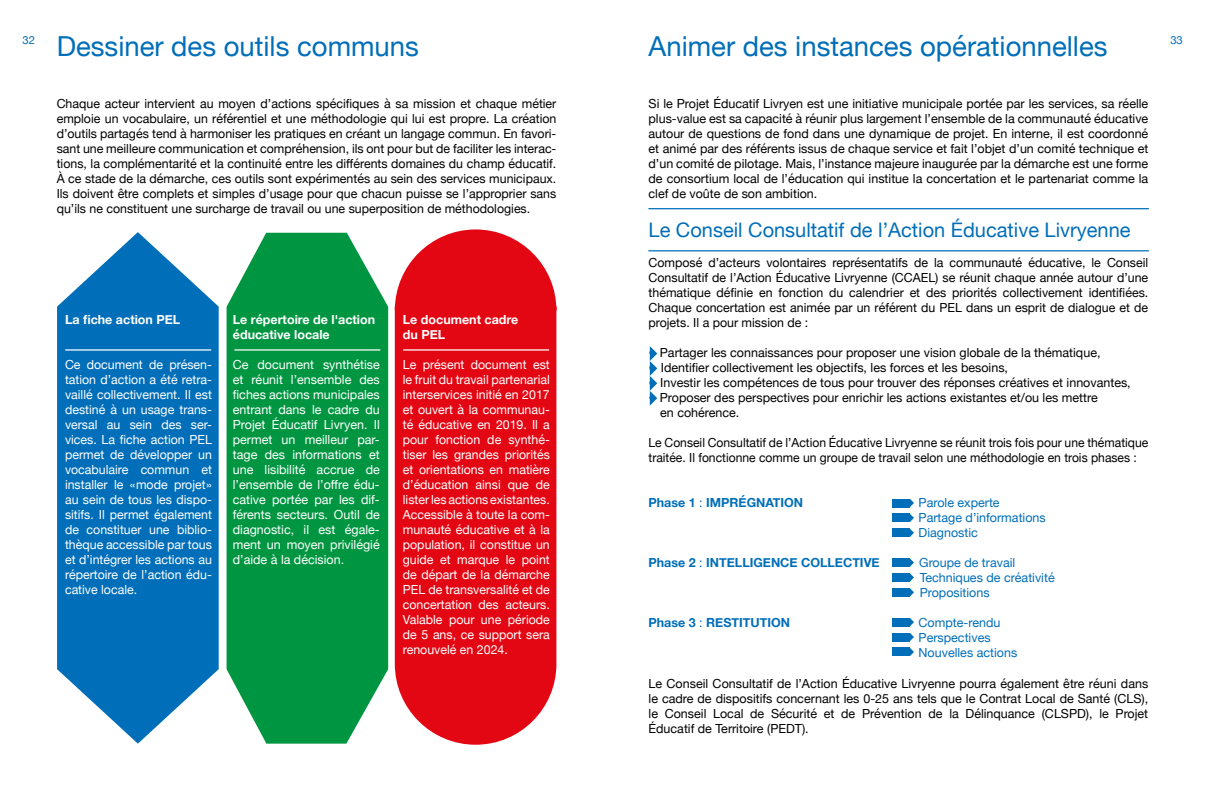
<style>
.page{position:relative;width:1205px;height:798px;background:#fff}
.page>*{position:absolute;margin:0;border:0;box-sizing:border-box;transform-origin:0 0}
.t1{font:27.5px "Helvetica Neue";color:#006eb8}
.t2{font:20px "Helvetica Neue";color:#006eb8}
.t3{font:12.5px/15px "Helvetica Neue";color:#000;text-align:justify}
.t4{font:12.5px/15px "Helvetica Neue";color:#fff;text-align:justify}
.t5{font:12.5px/15px "Helvetica Neue";color:#006eb8}
.t6{font:700 12.5px/15px "Helvetica Neue";color:#fff}
.t7{font:700 12.5px "Helvetica Neue";color:#006eb8}
.t8{font:11.25px "Helvetica Neue";color:#006eb8}
.s1{font-weight:400}
</style>
<div class="page">
<div style="left:395px;top:229px;width:161px;height:515px;background:#e30613"></div>
<svg style="left:227px;top:233px;width:161px;height:510px;background:#129d4f"></svg>
<svg style="left:57px;top:232px;width:162px;height:511px;background:#2683c2"></svg>
<hr style="left:66px;top:349px;width:145px;height:1px;background:#fff">
<hr style="left:235px;top:349px;width:145px;height:1px;background:#fff">
<hr style="left:404px;top:349px;width:145px;height:1px;background:#fff">
<svg style="left:910px;top:499px;width:4px;height:8px"></svg>
<svg style="left:910px;top:558px;width:4px;height:8px"></svg>
<svg style="left:910px;top:618px;width:4px;height:8px"></svg>
<svg style="left:910px;top:514px;width:4px;height:8px"></svg>
<svg style="left:910px;top:573px;width:4px;height:8px"></svg>
<svg style="left:910px;top:633px;width:4px;height:8px"></svg>
<svg style="left:910px;top:529px;width:4px;height:8px"></svg>
<svg style="left:910px;top:588px;width:4px;height:8px"></svg>
<svg style="left:910px;top:648px;width:4px;height:8px"></svg>
<div style="left:892px;top:498px;width:18px;height:9px;background:#006eb8"></div>
<div style="left:892px;top:558px;width:18px;height:8px;background:#006eb8"></div>
<div style="left:892px;top:617px;width:18px;height:9px;background:#006eb8"></div>
<div style="left:892px;top:513px;width:18px;height:9px;background:#006eb8"></div>
<div style="left:892px;top:573px;width:18px;height:8px;background:#006eb8"></div>
<div style="left:892px;top:632px;width:18px;height:9px;background:#006eb8"></div>
<div style="left:892px;top:528px;width:18px;height:9px;background:#006eb8"></div>
<div style="left:892px;top:588px;width:18px;height:8px;background:#006eb8"></div>
<div style="left:892px;top:647px;width:18px;height:9px;background:#006eb8"></div>
<hr style="left:649px;top:208px;width:499px;height:1px;background:#006eb8">
<hr style="left:649px;top:250px;width:499px;height:1px;background:#006eb8">
<svg style="left:650px;top:346px;width:7px;height:59px"></svg>
<h1 class="t1" style="left:57px;top:27px;width:364px">Dessiner des outils communs</h1>
<h1 class="t1" style="left:648px;top:27px;width:460px">Animer des instances opérationnelles</h1>
<p class="t8" style="left:23px;top:32px;width:14px">32</p>
<p class="t8" style="left:1170px;top:32px;width:14px">33</p>
<p class="t3" style="left:57px;top:97px;width:501px">Chaque acteur intervient au moyen d’actions spécifiques à sa mission et chaque métier emploie un vocabulaire, un référentiel et une méthodologie qui lui est propre. La création d’outils partagés tend à harmoniser les pratiques en créant un langage commun. En favori&shy;sant une meilleure communication et compréhension, ils ont pour but de faciliter les interac&shy;tions, la complémentarité et la continuité entre les différents domaines du champ éducatif.<br>À ce stade de la démarche, ces outils sont expérimentés au sein des services municipaux.<br>Ils doivent être complets et simples d’usage pour que chacun puisse se l’approprier sans qu’ils ne constituent une surcharge de travail ou une superposition de méthodologies.</p>
<p class="t6" style="left:65px;top:312px;width:117px">La fiche action PEL</p>
<p class="t4" style="left:65px;top:357px;width:148px">Ce document de présen&shy;tation d’action a été retra&shy;vaillé collectivement. Il est destiné à un usage trans&shy;versal au sein des ser&shy;vices. La fiche action PEL permet de développer un vocabulaire commun et installer le « mode projet » au sein de tous les dispo&shy;sitifs. Il permet également de constituer une biblio&shy;thèque accessible par tous et d’intégrer les actions au répertoire de l’action édu&shy;cative locale.</p>
<p class="t6" style="left:233px;top:312px;width:144px">Le répertoire de l'action éducative locale</p>
<p class="t4" style="left:233px;top:357px;width:148px">Ce document synthétise et réunit l’ensemble des fiches actions municipales entrant dans le cadre du Projet Éducatif Livryen. Il permet un meilleur par&shy;tage des informations et une lisibilité accrue de l’ensemble de l’offre édu&shy;cative portée par les dif&shy;férents secteurs. Outil de diagnostic, il est égale&shy;ment un moyen privilégié d’aide à la décision.</p>
<p class="t6" style="left:403px;top:312px;width:117px">Le document cadre du PEL</p>
<p class="t4" style="left:403px;top:357px;width:148px">Le présent document est le fruit du travail partenarial interservices initié en 2017 et ouvert à la communau&shy;té éducative en 2019. Il a pour fonction de synthé&shy;tiser les grandes priorités et orientations en matière d’éducation ainsi que de lister les actions existantes.<br>Accessible à toute la com&shy;munauté éducative et à la population, il constitue un guide et marque le point de départ de la démarche PEL de transversalité et de concertation des acteurs.<br>Valable pour une période de 5 ans, ce support sera renouvelé en 2024.</p>
<p class="t3" style="left:648px;top:97px;width:501px">Si le Projet Éducatif Livryen est une initiative municipale portée par les services, sa réelle plus-value est sa capacité à réunir plus largement l’ensemble de la communauté éducative autour de questions de fond dans une dynamique de projet. En interne, il est coordonné et animé par des référents issus de chaque service et fait l’objet d’un comité technique et d’un comité de pilotage. Mais, l’instance majeure inaugurée par la démarche est une forme de consortium local de l’éducation qui institue la concertation et le partenariat comme la clef de voûte de son ambition.</p>
<h2 class="t2" style="left:648px;top:215px;width:483px">Le Conseil Consultatif de l’Action Éducative Livryenne</h2>
<p class="t3" style="left:648px;top:256px;width:501px">Composé d’acteurs volontaires représentatifs de la communauté éducative, le Conseil Consultatif de l’Action Éducative Livryenne (CCAEL) se réunit chaque année autour d’une thématique définie en fonction du calendrier et des priorités collectivement identifiées.<br>Chaque concertation est animée par un référent du PEL dans un esprit de dialogue et de projets. Il a pour mission de :</p>
<p class="t3" style="left:648px;top:346px;width:453px">● Partager les connaissances pour proposer une vision globale de la thématique,</p>
<p class="t3" style="left:648px;top:361px;width:361px">● Identifier collectivement les objectifs, les forces et les besoins,</p>
<p class="t3" style="left:648px;top:376px;width:484px">● Investir les compétences de tous pour trouver des réponses créatives et innovantes,</p>
<p class="t3" style="left:660px;top:391px;width:439px;text-indent:-12px">● Proposer des perspectives pour enrichir les actions existantes et/ou les mettre en cohérence.</p>
<p class="t3" style="left:648px;top:436px;width:501px">Le Conseil Consultatif de l’Action Éducative Livryenne se réunit trois fois pour une thématique traitée. Il fonctionne comme un groupe de travail selon une méthodologie en trois phases :</p>
<p class="t7" style="left:648px;top:493px;width:156px">Phase 1 <span class="s1">:</span> IMPRÉGNATION</p>
<p class="t5" style="left:918px;top:496px;width:129px">Parole experte<br>Partage d’informations<br>Diagnostic</p>
<p class="t7" style="left:648px;top:553px;width:233px">Phase 2 <span class="s1">:</span> INTELLIGENCE COLLECTIVE</p>
<p class="t5" style="left:919px;top:556px;width:137px">Groupe de travail<br>Techniques de créativité<br>Propositions</p>
<p class="t7" style="left:648px;top:613px;width:143px">Phase 3 <span class="s1">:</span> RESTITUTION</p>
<p class="t5" style="left:918px;top:616px;width:100px">Compte-rendu<br>Perspectives<br>Nouvelles actions</p>
<p class="t3" style="left:648px;top:676px;width:501px">Le Conseil Consultatif de l’Action Éducative Livryenne pourra également être réuni dans le cadre de dispositifs concernant les 0-25 ans tels que le Contrat Local de Santé (CLS), le Conseil Local de Sécurité et de Prévention de la Délinquance (CLSPD), le Projet Éducatif de Territoire (PEDT).</p>
</div>
